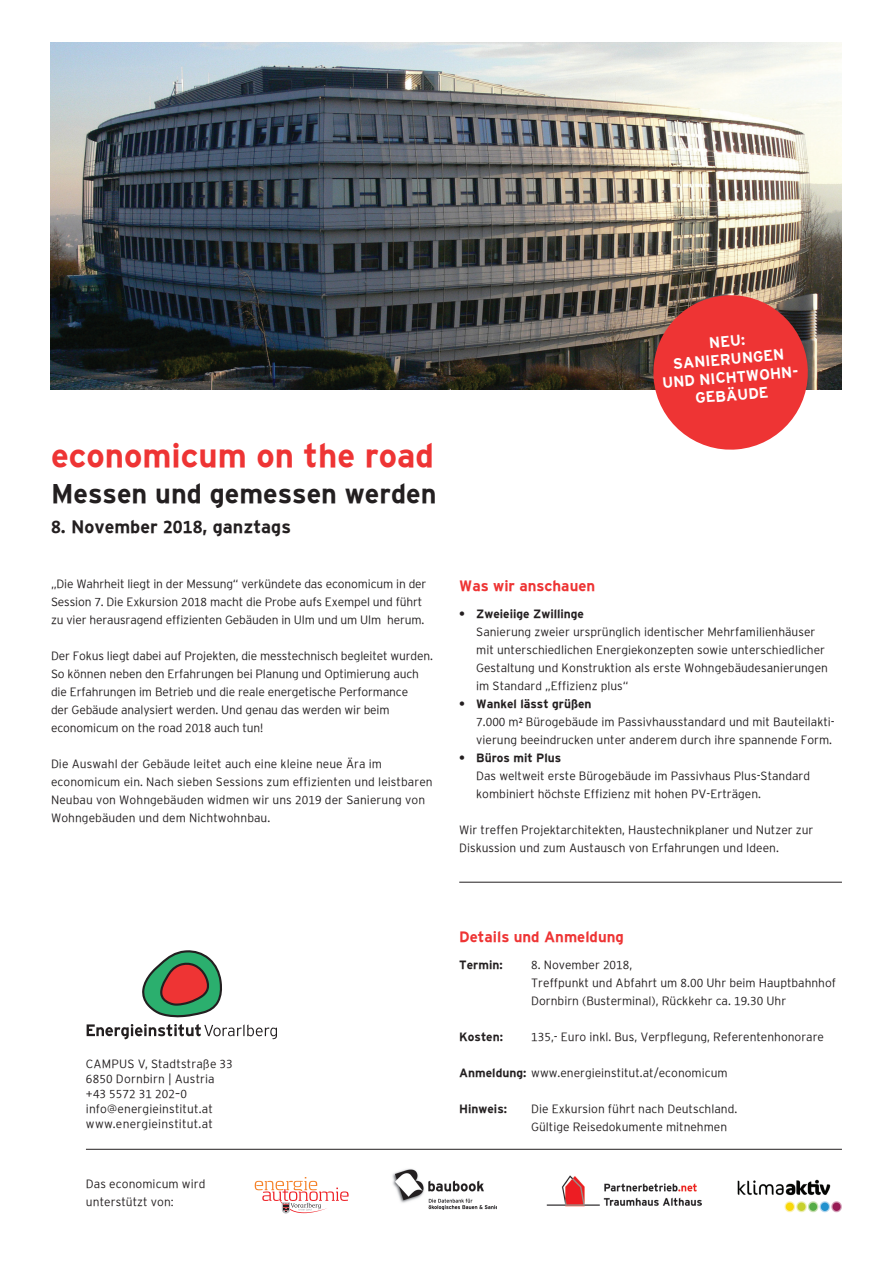
<style>
.page{position:relative;width:893px;height:1263px;background:#fff}
.page>*{position:absolute;margin:0;border:0;box-sizing:border-box;transform-origin:0 0}
.t1{font:700 33px "Energieinstitut";color:#ee3434}
.t2{font:700 27px "Energieinstitut";color:#231f20}
.t3{font:700 18px "Energieinstitut";color:#231f20}
.t4{font:700 15px/18px "Energieinstitut";color:#fff;text-align:center}
.t5{font:700 15px "Energieinstitut";color:#ee3434}
.t6{font:300 12px/18px "Energieinstitut";color:#231f20}
.t7{font:700 12px "Energieinstitut";color:#231f20}
.s1{font-weight:700}
</style>
<div class="page">
<img style="left:50px;top:43px;width:792px;height:346px">
<hr style="left:86px;top:1149px;width:756px;height:1px;background:#231f20">
<svg style="left:87px;top:950px;width:190px;height:89px"></svg>
<hr style="left:459px;top:882px;width:383px;height:1px;background:#231f20">
<img style="left:392px;top:1169px;width:104px;height:41px">
<img style="left:546px;top:1176px;width:156px;height:31px">
<img style="left:737px;top:1179px;width:105px;height:34px">
<svg style="left:650px;top:292px;width:161px;height:158px;background:#dc5250"></svg>
<svg style="left:255px;top:1177px;width:94px;height:36px"></svg>
<h1 class="t1" style="left:51px;top:437px;width:385px">economicum on the road</h1>
<h2 class="t2" style="left:51px;top:479px;width:387px">Messen und gemessen werden</h2>
<h3 class="t3" style="left:51px;top:517px;width:242px">8. November 2018, ganztags</h3>
<p class="t6" style="left:51px;top:575px;width:377px">„Die Wahrheit liegt in der Messung“ verkündete das economicum in der<br>Session 7. Die Exkursion 2018 macht die Probe aufs Exempel und führt zu vier herausragend effizienten Gebäuden in Ulm und um Ulm herum.</p>
<p class="t6" style="left:51px;top:647px;width:383px">Der Fokus liegt dabei auf Projekten, die messtechnisch begleitet wurden.<br>So können neben den Erfahrungen bei Planung und Optimierung auch die Erfahrungen im Betrieb und die reale energetische Performance<br>der Gebäude analysiert werden. Und genau das werden wir beim economicum on the road 2018 auch tun!</p>
<p class="t6" style="left:51px;top:755px;width:383px">Die Auswahl der Gebäude leitet auch eine kleine neue Ära im economicum ein. Nach sieben Sessions zum effizienten und leistbaren Neubau von Wohngebäuden widmen wir uns 2019 der Sanierung von Wohngebäuden und dem Nichtwohnbau.</p>
<p class="t4" style="left:658px;top:338px;width:140px;rotate:-5deg">NEU:<br>SANIERUNGEN<br>UND NICHTWOHN-<br>GEBÄUDE</p>
<p class="t5" style="left:459px;top:577px;width:137px">Was wir anschauen</p>
<p class="t7" style="left:459px;top:607px;width:126px">• Zweieiige Zwillinge</p>
<p class="t6" style="left:476px;top:623px;width:353px">Sanierung zweier ursprünglich identischer Mehrfamilienhäuser mit unterschiedlichen Energiekonzepten sowie unterschiedlicher Gestaltung und Konstruktion als erste Wohngebäudesanierungen im Standard „Effizienz plus“</p>
<p class="t7" style="left:459px;top:697px;width:134px">• Wankel lässt grüßen</p>
<p class="t6" style="left:476px;top:713px;width:360px">7.000 m² Bürogebäude im Passivhausstandard und mit Bauteilakti&shy;vierung beeindrucken unter anderem durch ihre spannende Form.</p>
<p class="t7" style="left:459px;top:751px;width:103px">• Büros mit Plus</p>
<p class="t6" style="left:476px;top:767px;width:335px">Das weltweit erste Bürogebäude im Passivhaus Plus-Standard kombiniert höchste Effizienz mit hohen PV-Erträgen.</p>
<p class="t6" style="left:459px;top:821px;width:356px">Wir treffen Projektarchitekten, Haustechnikplaner und Nutzer zur<br>Diskussion und zum Austausch von Erfahrungen und Ideen.</p>
<p class="t6" style="left:86px;top:1057px;width:148px;line-height:15px">CAMPUS V, Stadtstraße 33<br>6850 Dornbirn | Austria +43 5572 31 202–0 info@energieinstitut.at www.energieinstitut.at</p>
<p class="t6" style="left:86px;top:1175px;width:121px">Das economicum wird unterstützt von:</p>
<p class="t5" style="left:459px;top:928px;width:166px">Details und Anmeldung</p>
<p class="t7" style="left:459px;top:958px;width:45px">Termin:</p>
<p class="t6" style="left:531px;top:956px;width:306px">8. November 2018,<br>Treffpunkt und Abfahrt um 8.00 Uhr beim Hauptbahnhof<br>Dornbirn (Busterminal), Rückkehr ca. 19.30 Uhr</p>
<p class="t7" style="left:459px;top:1030px;width:45px">Kosten:</p>
<p class="t6" style="left:531px;top:1028px;width:294px">135,- Euro inkl. Bus, Verpflegung, Referentenhonorare</p>
<p class="t6" style="left:459px;top:1064px;width:270px"><span class="s1">Anmeldung:</span> www.energieinstitut.at/economicum</p>
<p class="t7" style="left:459px;top:1102px;width:49px">Hinweis:</p>
<p class="t6" style="left:531px;top:1100px;width:208px">Die Exkursion führt nach Deutschland.<br>Gültige Reisedokumente mitnehmen</p>
</div>
